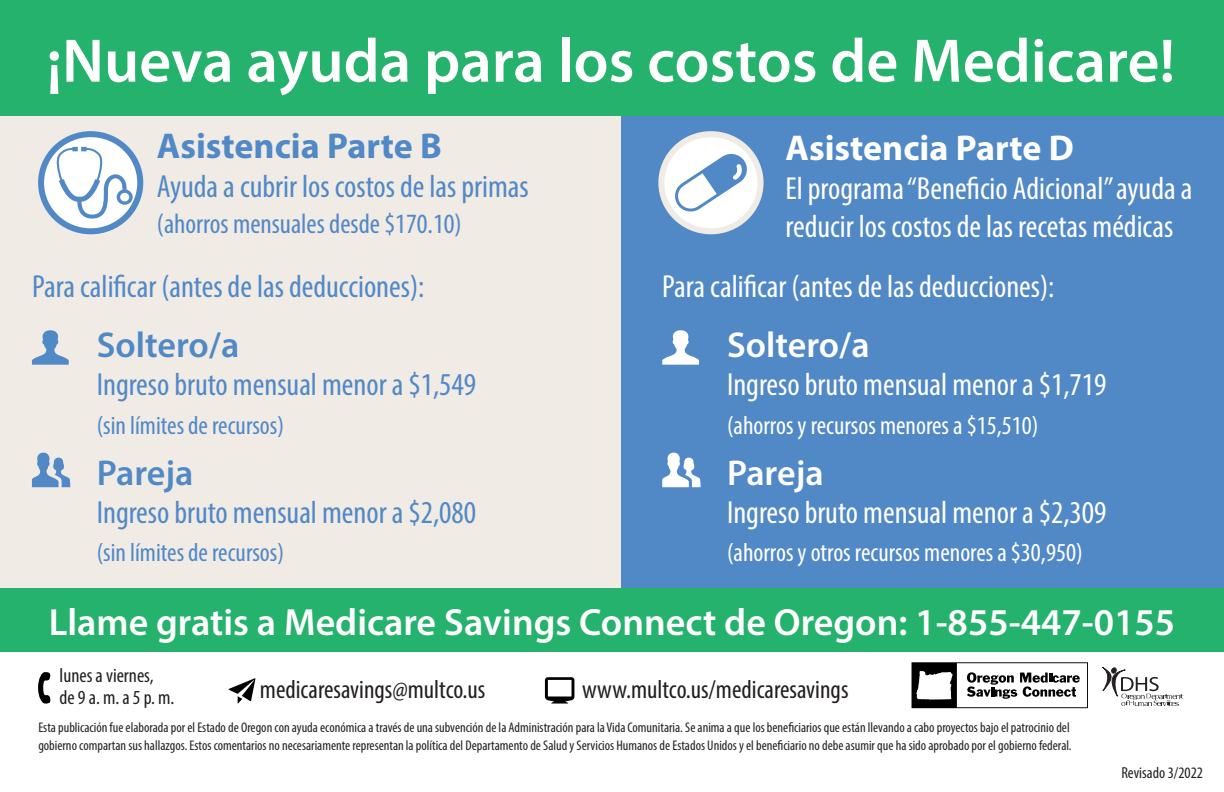
<style>
.page{position:relative;width:1224px;height:792px;background:#fff}
.page>*{position:absolute;margin:0;border:0;box-sizing:border-box;transform-origin:0 0}
.t1{font:600 62px "Myriad Pro";color:#fff}
.t2{font:600 38px "Myriad Pro";color:#fff}
.t3{font:700 36px "Myriad Pro";color:#5188c6}
.t4{font:700 36px "Myriad Pro";color:#fff}
.t5{font:600 36px "Myriad Pro";color:#5188c6}
.t6{font:600 36px "Myriad Pro";color:#fff}
.t7{font:condensed 32px/38.4px "Myriad Pro";color:#fff}
.t8{font:condensed 32px "Myriad Pro";color:#5188c6}
.t9{font:condensed 28px "Myriad Pro";color:#5188c6}
.t10{font:condensed 26px "Myriad Pro";color:#fff}
.t11{font:condensed 26px "Myriad Pro";color:#231f20}
.t12{font:condensed 26px "Myriad Pro";color:#5188c6}
.t13{font:condensed 20px "Myriad Pro";color:#231f20}
.t14{font:condensed 16px "Myriad Pro";color:#231f20}
.t15{font:condensed 14px/18px "Myriad Pro";color:#231f20}
</style>
<div class="page">
<div style="left:0;top:98px;width:620px;height:549px;background:#f0ebe4"></div>
<div style="left:621px;top:87px;width:603px;height:551px;background:#5188c6"></div>
<div style="left:0;top:0;width:1224px;height:116px;background:#25b26c"></div>
<div style="left:0;top:589px;width:1224px;height:63px;background:#25b26c"></div>
<svg style="left:661px;top:134px;width:100px;height:97px;background:#fbfaf9"></svg>
<div style="left:658px;top:131px;width:106px;height:103px;border:6px solid #f0ebe4;border-radius:50%"></div>
<svg style="left:673px;top:152px;width:76px;height:62px"></svg>
<svg style="left:41px;top:134px;width:99px;height:97px;background:#d6e3f1"></svg>
<div style="left:38px;top:131px;width:105px;height:103px;border:6px solid #5188c6;border-radius:50%"></div>
<svg style="left:55px;top:147px;width:78px;height:72px;background:#d8e4f2"></svg>
<svg style="left:32px;top:330px;width:37px;height:35px"></svg>
<svg style="left:662px;top:330px;width:37px;height:35px"></svg>
<svg style="left:32px;top:453px;width:38px;height:34px"></svg>
<svg style="left:662px;top:453px;width:39px;height:34px"></svg>
<svg style="left:38px;top:672px;width:13px;height:32px"></svg>
<svg style="left:228px;top:678px;width:28px;height:26px"></svg>
<svg style="left:545px;top:677px;width:29px;height:27px"></svg>
<svg style="left:1102px;top:667px;width:82px;height:39px"></svg>
<svg style="left:912px;top:662px;width:176px;height:46px"></svg>
<p class="t1" style="left:47px;top:21px;width:1130px">¡Nueva ayuda para los costos de Medicare!</p>
<p class="t3" style="left:157px;top:123px;width:286px">Asistencia Parte B</p>
<p class="t8" style="left:157px;top:167px;width:373px">Ayuda a cubrir los costos de las primas</p>
<p class="t9" style="left:157px;top:206px;width:306px">(ahorros mensuales desde $170.10)</p>
<p class="t4" style="left:786px;top:125px;width:290px">Asistencia Parte D</p>
<p class="t7" style="left:786px;top:169px;width:408px">El programa “Beneficio Adicional” ayuda a reducir los costos de las recetas médicas</p>
<p class="t8" style="left:32px;top:267px;width:394px">Para calificar (antes de las deducciones):</p>
<p class="t7" style="left:662px;top:267px;width:394px">Para calificar (antes de las deducciones):</p>
<p class="t5" style="left:97px;top:322px;width:144px">Soltero/a</p>
<p class="t8" style="left:97px;top:366px;width:381px">Ingreso bruto mensual menor a $1,549</p>
<p class="t12" style="left:97px;top:410px;width:189px">(sin límites de recursos)</p>
<p class="t6" style="left:727px;top:322px;width:144px">Soltero/a</p>
<p class="t7" style="left:727px;top:365px;width:381px">Ingreso bruto mensual menor a $1,719</p>
<p class="t10" style="left:727px;top:410px;width:313px">(ahorros y recursos menores a $15,510)</p>
<p class="t5" style="left:97px;top:450px;width:98px">Pareja</p>
<p class="t8" style="left:97px;top:493px;width:381px">Ingreso bruto mensual menor a $2,080</p>
<p class="t12" style="left:97px;top:537px;width:189px">(sin límites de recursos)</p>
<p class="t6" style="left:727px;top:450px;width:98px">Pareja</p>
<p class="t7" style="left:727px;top:493px;width:381px">Ingreso bruto mensual menor a $2,309</p>
<p class="t10" style="left:727px;top:537px;width:357px">(ahorros y otros recursos menores a $30,950)</p>
<p class="t2" style="left:49px;top:598px;width:1128px">Llame gratis a Medicare Savings Connect de Oregon: 1-855-447-0155</p>
<p class="t13" style="left:60px;top:663px;width:96px">lunes a viernes,</p>
<p class="t13" style="left:60px;top:685px;width:116px">de 9 a. m. a 5 p. m.</p>
<p class="t11" style="left:260px;top:673px;width:227px">medicaresavings@multco.us</p>
<p class="t11" style="left:582px;top:673px;width:268px">www.multco.us/medicaresavings</p>
<p class="t15" style="left:38px;top:718px;width:1035px">Esta publicación fue elaborada por el Estado de Oregon con ayuda económica a través de una subvención de la Administración para la Vida Comunitaria. Se anima a que los beneficiarios que están llevando a cabo proyectos bajo el patrocinio del gobierno compartan sus hallazgos. Estos comentarios no necesariamente representan la política del Departamento de Salud y Servicios Humanos de Estados Unidos y el beneficiario no debe asumir que ha sido aprobado por el gobierno federal.</p>
<p class="t14" style="left:1121px;top:763px;width:83px">Revisado 3/2022</p>
</div>
